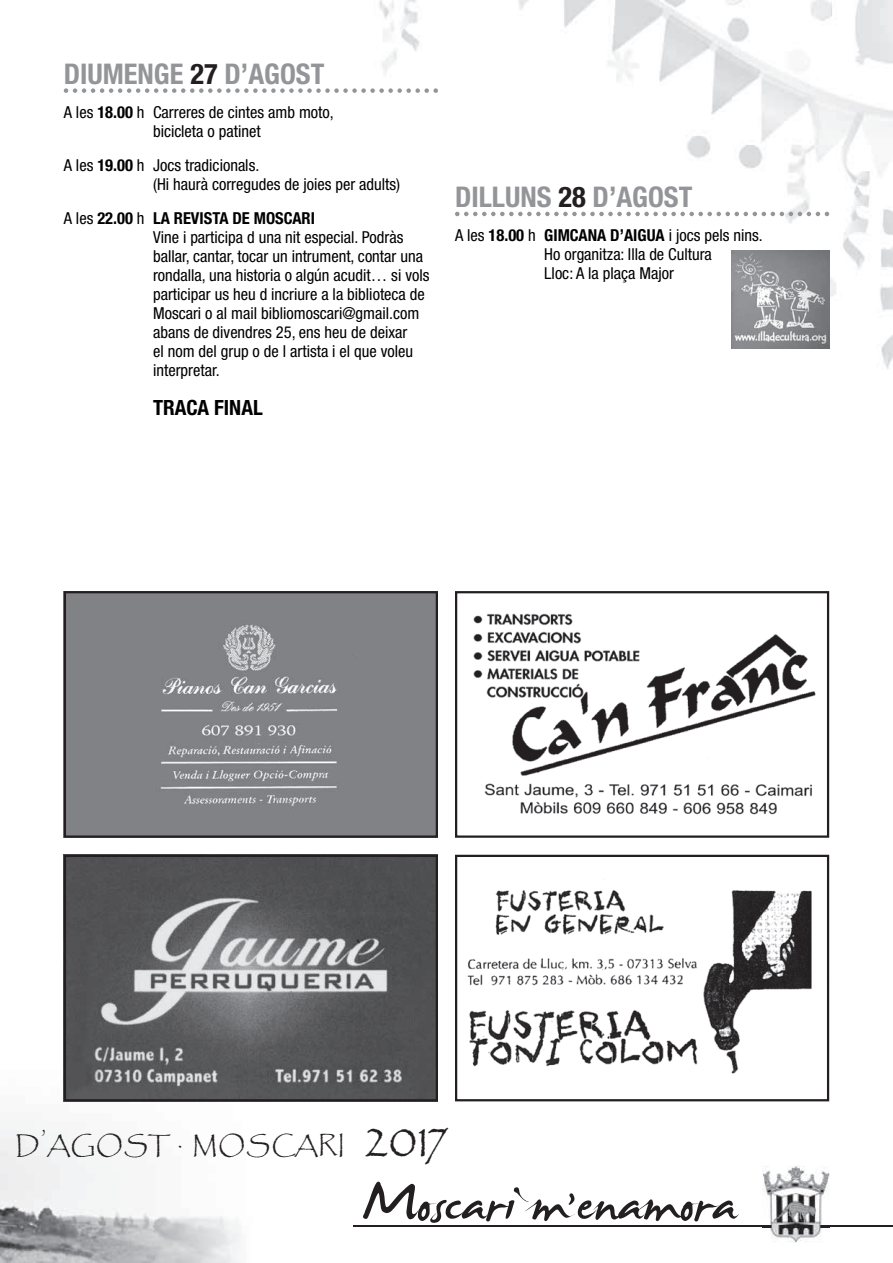
<style>
.page{position:relative;width:893px;height:1263px;background:#fff}
.page>*{position:absolute;margin:0;border:0;box-sizing:border-box;transform-origin:0 0}
.t1{font:84px "James Fajardo";color:#231f20}
.t2{font:700 condensed 28.5px "Helvetica Neue LT Std";color:#939598}
.t3{font:21px "Papyrus Std";letter-spacing:.06em;color:#231f20}
.t4{font:700 condensed 21px "Helvetica Neue LT Std";color:#000001}
.t5{font:condensed 16.5px/18.9px "Helvetica Neue LT Std";color:#000001}
.s1{color:#231f20}
.s2{font-weight:700}
.s3{font-size:42px}
</style>
<div class="page">
<img style="left:0;top:810px;width:343px;height:453px">
<hr style="left:353px;top:1226px;width:540px;height:1px;background:#231f20">
<img style="left:762px;top:1165px;width:67px;height:77px">
<img style="left:762px;top:1226px;width:67px;height:1px">
<svg style="left:64px;top:855px;width:374px;height:246px;background:#666668"></svg>
<svg style="left:455px;top:855px;width:374px;height:246px"></svg>
<svg style="left:64px;top:591px;width:374px;height:247px;background:#818386"></svg>
<svg style="left:455px;top:591px;width:374px;height:247px"></svg>
<img style="left:379px;top:0;width:514px;height:369px">
<svg style="left:64px;top:88px;width:374px;height:5px"></svg>
<svg style="left:455px;top:212px;width:374px;height:4px"></svg>
<img style="left:731px;top:251px;width:98px;height:98px">
<h2 class="t2" style="left:64px;top:57px;width:262px">DIUMENGE <span class="s1">27</span> D’AGOST</h2>
<p class="t5" style="left:153px;top:103px;width:182px;text-indent:-89px">A les <span class="s2">18.00</span> h Carreres de cintes amb moto, bicicleta o patinet</p>
<p class="t5" style="left:153px;top:156px;width:249px;text-indent:-89px">A les <span class="s2">19.00</span> h Jocs tradicionals.<br>(Hi haurà corregudes de joies per adults)</p>
<p class="t5" style="left:153px;top:209px;width:278px;text-indent:-89px">A les <span class="s2">22.00</span> h <span class="s2">LA REVISTA DE MOSCARI<br></span>Vine i participa d una nit especial. Podràs ballar, cantar, tocar un intrument, contar una rondalla, una historia o algún acudit… si vols participar us heu d incriure a la biblioteca de Moscari o al mail bibliomoscari@gmail.com abans de divendres 25, ens heu de deixar<br>el nom del grup o de l artista i el que voleu interpretar.</p>
<p class="t4" style="left:153px;top:395px;width:111px">TRACA FINAL</p>
<h2 class="t2" style="left:455px;top:180px;width:239px">DILLUNS <span class="s1">28</span> D’AGOST</h2>
<p class="t5" style="left:544px;top:226px;width:220px;text-indent:-89px">A les <span class="s2">18.00</span> h <span class="s2">GIMCANA D’AIGUA</span> i jocs pels nins.<br>Ho organitza: Illa de Cultura<br>Lloc: A la plaça Major</p>
<p class="t3" style="left:16px;top:1133px;width:431px">D’AGOST · MOSCARI <span class="s3">2017</span></p>
<h1 class="t1" style="left:361px;top:1161px;width:378px">Moscari m<sup>,</sup>enamora</h1>
</div>
